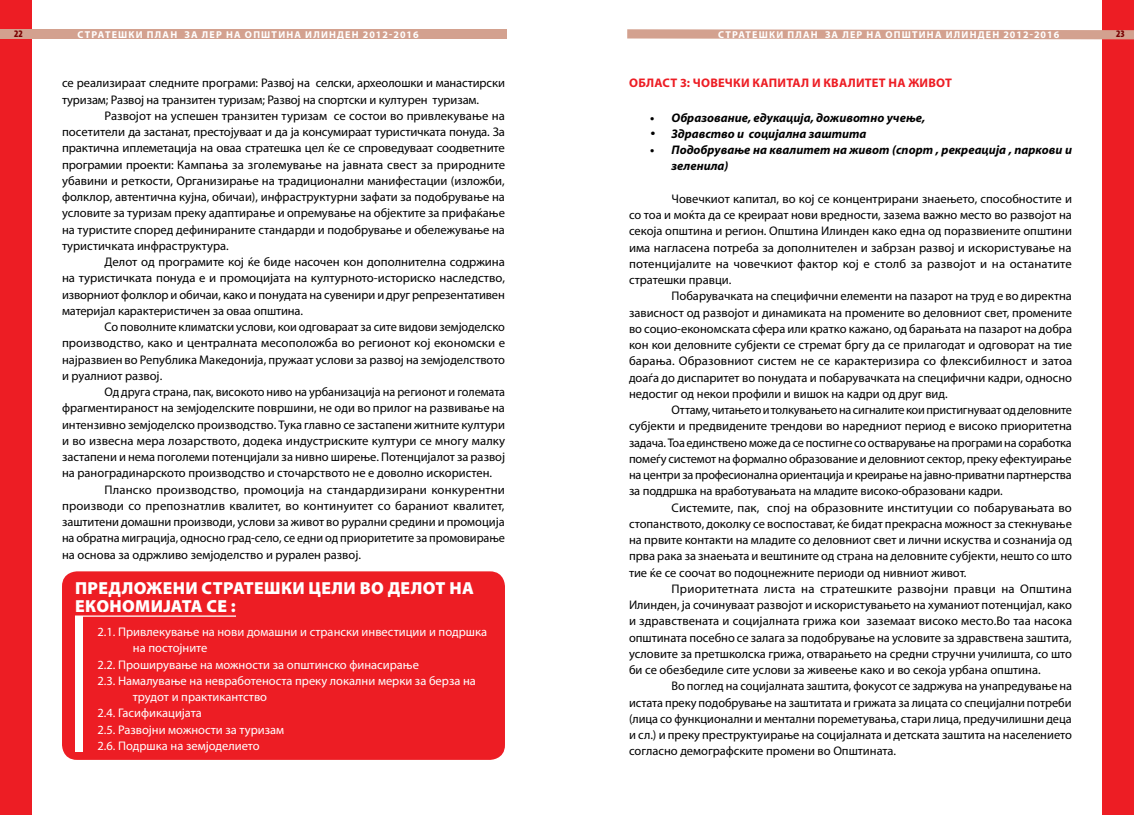
<style>
.page{position:relative;width:1134px;height:815px;background:#fff}
.page>*{position:absolute;margin:0;border:0;box-sizing:border-box;transform-origin:0 0}
.t1{font:900 17.5px/17.5px "Myriad Pro";letter-spacing:.02em;color:#fff}
.t2{font:12.5px/16.2px "Myriad Pro";color:#000;text-align:justify}
.t3{font:12.5px "Myriad Pro";color:#fff}
.t4{font:italic 700 12.5px/16.2px "Myriad Pro";color:#000}
.t5{font:700 12.5px "Myriad Pro";letter-spacing:.02em;color:#ed1d24}
.t6{font:700 10px "Myriad Pro";letter-spacing:.12em;color:#fff}
.t7{font:900 condensed 10px "Myriad Pro";color:#790000}
</style>
<div class="page">
<div style="left:0;top:0;width:32px;height:815px;background:#ed1d24"></div>
<div style="left:1102px;top:0;width:32px;height:815px;background:#ed1d24"></div>
<div style="left:0;top:29px;width:507px;height:10px;background:#d3a18f"></div>
<svg style="left:627px;top:29px;width:507px;height:10px;background:#d6a797"></svg>
<div style="left:62px;top:571px;width:443px;height:189px;background:#ed1d24;border-radius:15px"></div>
<hr style="left:75px;top:615px;width:161px;height:2px;background:#fff">
<div style="left:75px;top:616px;width:8px;height:135px;background:#fff"></div>
<p class="t7" style="left:14px;top:27px;width:10px">22</p>
<p class="t6" style="left:78px;top:28px;width:343px">Стратешки план за ЛЕР на Општина Илинден 2012-2016</p>
<p class="t6" style="left:718px;top:28px;width:343px">Стратешки план за ЛЕР на Општина Илинден 2012-2016</p>
<p class="t7" style="left:1116px;top:27px;width:10px">23</p>
<p class="t2" style="left:62px;top:75px;width:444px">се реализираат следните програми: Развој на селски, археолошки и манастирски туризам; Развој на транзитен туризам; Развој на спортски и културен туризам.</p>
<p class="t2" style="left:62px;top:107px;width:445px;text-indent:43px">Развојот на успешен транзитен туризам се состои во привлекување на посетители да застанат, престојуваат и да ја консумираат туристичката понуда. За практична иплеметација на оваа стратешка цел ќе се спроведуваат соодветните програмии проекти: Кампања за зголемување на јавната свест за природните убавини и реткости, Организирање на традиционални манифестации (изложби, фолклор, автентична кујна, обичаи), инфраструктурни зафати за подобрување на условите за туризам преку адаптирање и опремување на објектите за прифаќање на туристите според дефинираните стандарди и подобрување и обележување на туристичката инфраструктура.</p>
<p class="t2" style="left:62px;top:254px;width:445px;text-indent:43px">Делот од програмите кој ќе биде насочен кон дополнителна содржина на туристичката понуда е и промоцијата на културното-историско наследство, изворниот фолклор и обичаи, како и понудата на сувенири и друг репрезентативен материјал карактеристичен за оваа општина.</p>
<p class="t2" style="left:62px;top:319px;width:445px;text-indent:43px">Со поволните климатски услови, кои одговараат за сите видови земјоделско производство, како и централната месоположба во регионот кој економски е најразвиен во Република Македонија, пружаат услови за развој на земјоделството и руалниот развој.</p>
<p class="t2" style="left:62px;top:384px;width:445px;text-indent:43px">Од друга страна, пак, високото ниво на урбанизација на регионот и големата фрагментираност на земјоделските површини, не оди во прилог на развивање на интензивно земјоделско производство. Тука главно се застапени житните култури и во извесна мера лозарството, додека индустриските култури се многу малку застапени и нема поголеми потенцијали за нивно ширење. Потенцијалот за развој на раноградинарското производство и сточарството не е доволно искористен.</p>
<p class="t2" style="left:62px;top:481px;width:445px;text-indent:43px">Планско производство, промоција на стандардизирани конкурентни производи со препознатлив квалитет, во континуитет со бараниот квалитет, заштитени домашни производи, услови за живот во рурални средини и промоција на обратна миграција, односно град-село, се едни од приоритетите за промовирање на основа за одржливо земјоделство и рурален развој.</p>
<p class="t5" style="left:629px;top:75px;width:324px">Област 3: Човеч ки капитал и квалитет на живот</p>
<p class="t4" style="left:650px;top:109px;width:277px">• Образование, едукација, доживотно учење,</p>
<p class="t4" style="left:650px;top:125px;width:218px">• Здравство и социјална заштита</p>
<p class="t4" style="left:671px;top:141px;width:402px;text-indent:-21px">• Подобрување на квалитет на живот (спорт , рекреација , паркови и зеленила)</p>
<p class="t2" style="left:629px;top:190px;width:444px;text-indent:43px">Човечкиот капитал, во кој се концентрирани знаењето, способностите и со тоа и моќта да се креираат нови вредности, зазема важно место во развојот на секоја општина и регион. Општина Илинден како една од поразвиените општини има нагласена потреба за дополнителен и забрзан развој и искористување на потенцијалите на човечкиот фактор кој е столб за развојот и на останатите стратешки правци.</p>
<p class="t2" style="left:629px;top:288px;width:445px;text-indent:43px">Побарувачката на специфични елементи на пазарот на труд е во директна зависност од развојот и динамиката на промените во деловниот свет, промените во социо-економската сфера или кратко кажано, од барањата на пазарот на добра кон кои деловните субјекти се стремат бргу да се прилагодат и одговорат на тие барања. Образовниот систем не се карактеризира со флексибилност и затоа доаѓа до диспаритет во понудата и побарувачката на специфични кадри, односно недостиг од некои профили и вишок на кадри од друг вид.</p>
<p class="t2" style="left:629px;top:402px;width:445px;text-indent:43px">Оттаму, читањето и толкувањето на сигналите кои пристигнуваат од деловните субјекти и предвидените трендови во наредниот период е високо приоритетна задача. Тоа единствено може да се постигне со остварување на програми на соработка помеѓу системот на формално образование и деловниот сектор, преку ефектуирање на центри за професионална ориентација и креирање на јавно-приватни партнерства за поддршка на вработувањата на младите високо-образовани кадри.</p>
<p class="t2" style="left:629px;top:499px;width:444px;text-indent:43px">Системите, пак, спој на образовните институции со побарувањата во стопанството, доколку се воспостават, ќе бидат прекрасна можност за стекнување на првите контакти на младите со деловниот свет и лични искуства и сознанија од прва рака за знаењата и вештините од страна на деловните субјекти, нешто со што тие ќе се соочат во подоцнежните периоди од нивниот живот.</p>
<p class="t2" style="left:629px;top:580px;width:445px;text-indent:43px">Приоритетната листа на стратешките развојни правци на Општина Илинден, ја сочинуваат развојот и искористувањето на хуманиот потенцијал, како и здравствената и социјалната грижа кои заземаат високо место.Во таа насока општината посебно се залага за подобрување на условите за здравствена заштита, условите за претшколска грижа, отварањето на средни стручни училишта, со што би се обезбедиле сите услови за живеење како и во секоја урбана општина.</p>
<p class="t2" style="left:629px;top:678px;width:445px;text-indent:43px">Во поглед на социјалната заштита, фокусот се задржува на унапредување на истата преку подобрување на заштитата и грижата за лицата со специјални потреби (лица со функционални и ментални пореметувања, стари лица, предучилишни деца и сл.) и преку преструктуирање на социјалната и детската заштита на населението согласно демографските промени во Општината.</p>
<h1 class="t1" style="left:75px;top:579px;width:400px">Предложени стратешки цели во делот на економијата се :</h1>
<p class="t3" style="left:97px;top:624px;width:391px">2.1. Привлекување на нови домашни и странски инвестиции и подршка</p>
<p class="t3" style="left:133px;top:640px;width:76px">на постојните</p>
<p class="t3" style="left:97px;top:657px;width:323px">2.2. Проширување на можности за општинско финасирање</p>
<p class="t3" style="left:97px;top:673px;width:380px">2.3. Намалување на невработеноста преку локални мерки за берза на</p>
<p class="t3" style="left:133px;top:689px;width:136px">трудот и практикантство</p>
<p class="t3" style="left:97px;top:705px;width:106px">2.4. Гасификацијата</p>
<p class="t3" style="left:97px;top:722px;width:188px">2.5. Развојни можности за туризам</p>
<p class="t3" style="left:97px;top:738px;width:164px">2.6. Подршка на земјоделието</p>
</div>
